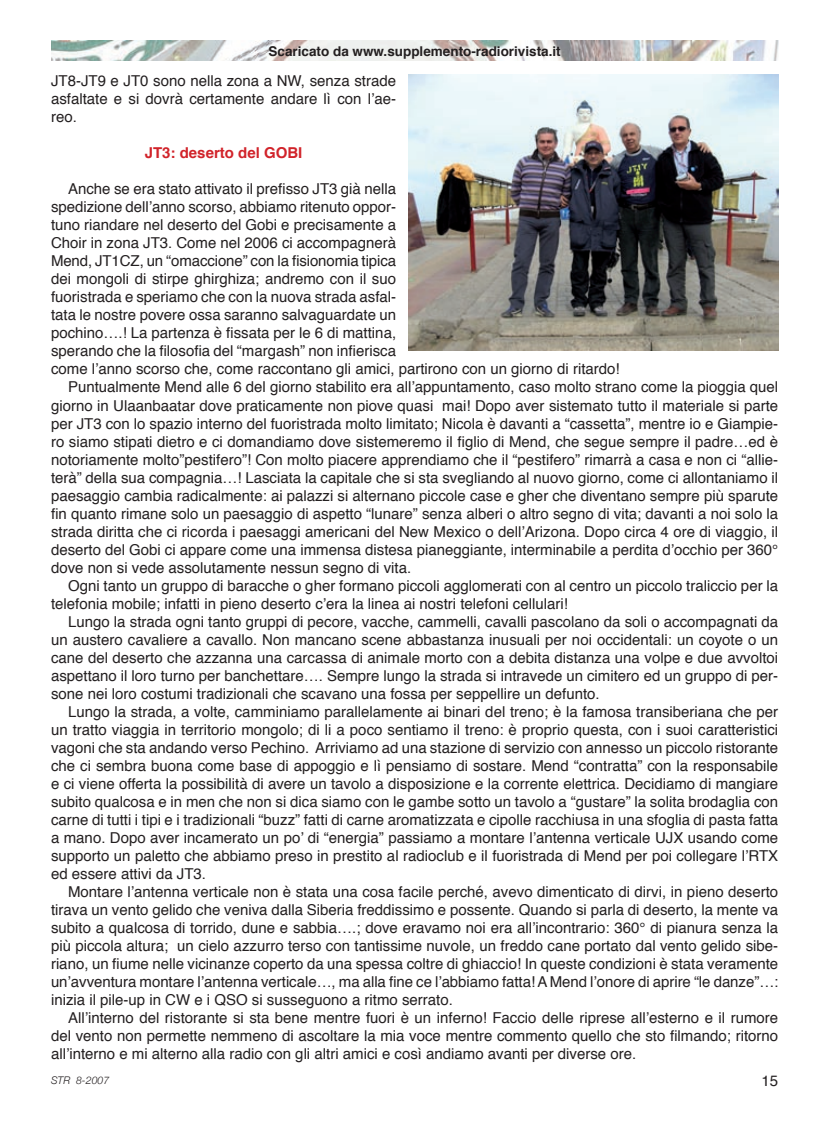
<style>
.page{position:relative;width:828px;height:1125px;background:#fff}
.page>*{position:absolute;margin:0;border:0;box-sizing:border-box;transform-origin:0 0}
.t1{font:15px/18px "Helvetica";color:#231f20;text-align:justify}
.t2{font:700 15px "Helvetica";color:#d1232a}
.t3{font:700 13.5px "Helvetica";color:#231f20}
.t4{font:italic 300 10.5px "Helvetica Neue";color:#231f20}
</style>
<div class="page">
<img style="left:51px;top:41px;width:727px;height:20px">
<img style="left:409px;top:75px;width:369px;height:275px">
<p class="t3" style="left:268px;top:42px;width:294px">Scaricato da www.supplemento-radiorivista.it</p>
<p class="t1" style="left:51px;top:73px;width:347px">JT8-JT9 e JT0 sono nella zona a NW, senza strade asfaltate e si dovrà certamente andare lì con l’ae&shy;reo.</p>
<p class="t2" style="left:145px;top:143px;width:159px">JT3: deserto del GOBI</p>
<p class="t1" style="left:68px;top:181px;width:330px">Anche se era stato attivato il prefisso JT3 già nella</p>
<p class="t1" style="left:51px;top:199px;width:347px">spedizione dell’anno scorso, abbiamo ritenuto oppor-</p>
<p class="t1" style="left:51px;top:217px;width:347px">tuno riandare nel deserto del Gobi e precisamente a</p>
<p class="t1" style="left:51px;top:235px;width:347px">Choir in zona JT3. Come nel 2006 ci accompagnerà</p>
<p class="t1" style="left:51px;top:253px;width:347px">Mend, JT1CZ, un “omaccione” con la fisionomia tipica</p>
<p class="t1" style="left:51px;top:271px;width:347px">dei mongoli di stirpe ghirghiza; andremo con il suo</p>
<p class="t1" style="left:51px;top:289px;width:347px">fuoristrada e speriamo che con la nuova strada asfal-</p>
<p class="t1" style="left:51px;top:307px;width:347px">tata le nostre povere ossa saranno salvaguardate un</p>
<p class="t1" style="left:51px;top:325px;width:347px">pochino….! La partenza è fissata per le 6 di mattina,</p>
<p class="t1" style="left:51px;top:343px;width:347px">sperando che la filosofia del “margash” non infierisca</p>
<p class="t1" style="left:51px;top:361px;width:570px">come l’anno scorso che, come raccontano gli amici, partirono con un giorno di ritardo!</p>
<p class="t1" style="left:68px;top:379px;width:712px">Puntualmente Mend alle 6 del giorno stabilito era all’appuntamento, caso molto strano come la pioggia quel</p>
<p class="t1" style="left:51px;top:397px;width:729px">giorno in Ulaanbaatar dove praticamente non piove quasi mai! Dopo aver sistemato tutto il materiale si parte</p>
<p class="t1" style="left:51px;top:415px;width:729px">per JT3 con lo spazio interno del fuoristrada molto limitato; Nicola è davanti a “cassetta”, mentre io e Giampie-</p>
<p class="t1" style="left:51px;top:433px;width:729px">ro siamo stipati dietro e ci domandiamo dove sistemeremo il figlio di Mend, che segue sempre il padre…ed è</p>
<p class="t1" style="left:51px;top:451px;width:729px">notoriamente molto”pestifero”! Con molto piacere apprendiamo che il “pestifero” rimarrà a casa e non ci “allie-</p>
<p class="t1" style="left:51px;top:469px;width:729px">terà” della sua compagnia…! Lasciata la capitale che si sta svegliando al nuovo giorno, come ci allontaniamo il</p>
<p class="t1" style="left:51px;top:487px;width:729px">paesaggio cambia radicalmente: ai palazzi si alternano piccole case e gher che diventano sempre più sparute</p>
<p class="t1" style="left:51px;top:505px;width:729px">fin quanto rimane solo un paesaggio di aspetto “lunare” senza alberi o altro segno di vita; davanti a noi solo la</p>
<p class="t1" style="left:51px;top:523px;width:729px">strada diritta che ci ricorda i paesaggi americani del New Mexico o dell’Arizona. Dopo circa 4 ore di viaggio, il</p>
<p class="t1" style="left:51px;top:541px;width:729px">deserto del Gobi ci appare come una immensa distesa pianeggiante, interminabile a perdita d’occhio per 360°</p>
<p class="t1" style="left:51px;top:559px;width:362px">dove non si vede assolutamente nessun segno di vita.</p>
<p class="t1" style="left:68px;top:577px;width:712px">Ogni tanto un gruppo di baracche o gher formano piccoli agglomerati con al centro un piccolo traliccio per la</p>
<p class="t1" style="left:51px;top:595px;width:518px">telefonia mobile; infatti in pieno deserto c’era la linea ai nostri telefoni cellulari!</p>
<p class="t1" style="left:68px;top:613px;width:712px">Lungo la strada ogni tanto gruppi di pecore, vacche, cammelli, cavalli pascolano da soli o accompagnati da</p>
<p class="t1" style="left:51px;top:631px;width:729px">un austero cavaliere a cavallo. Non mancano scene abbastanza inusuali per noi occidentali: un coyote o un</p>
<p class="t1" style="left:51px;top:649px;width:729px">cane del deserto che azzanna una carcassa di animale morto con a debita distanza una volpe e due avvoltoi</p>
<p class="t1" style="left:51px;top:667px;width:729px">aspettano il loro turno per banchettare…. Sempre lungo la strada si intravede un cimitero ed un gruppo di per-</p>
<p class="t1" style="left:51px;top:685px;width:550px">sone nei loro costumi tradizionali che scavano una fossa per seppellire un defunto.</p>
<p class="t1" style="left:68px;top:703px;width:711px">Lungo la strada, a volte, camminiamo parallelamente ai binari del treno; è la famosa transiberiana che per</p>
<p class="t1" style="left:51px;top:721px;width:729px">un tratto viaggia in territorio mongolo; di li a poco sentiamo il treno: è proprio questa, con i suoi caratteristici</p>
<p class="t1" style="left:51px;top:739px;width:729px">vagoni che sta andando verso Pechino. Arriviamo ad una stazione di servizio con annesso un piccolo ristorante</p>
<p class="t1" style="left:51px;top:757px;width:729px">che ci sembra buona come base di appoggio e lì pensiamo di sostare. Mend “contratta” con la responsabile</p>
<p class="t1" style="left:51px;top:775px;width:729px">e ci viene offerta la possibilità di avere un tavolo a disposizione e la corrente elettrica. Decidiamo di mangiare</p>
<p class="t1" style="left:51px;top:793px;width:729px">subito qualcosa e in men che non si dica siamo con le gambe sotto un tavolo a “gustare” la solita brodaglia con</p>
<p class="t1" style="left:51px;top:811px;width:729px">carne di tutti i tipi e i tradizionali “buzz” fatti di carne aromatizzata e cipolle racchiusa in una sfoglia di pasta fatta</p>
<p class="t1" style="left:51px;top:829px;width:729px">a mano. Dopo aver incamerato un po’ di “energia” passiamo a montare l’antenna verticale UJX usando come</p>
<p class="t1" style="left:51px;top:847px;width:729px">supporto un paletto che abbiamo preso in prestito al radioclub e il fuoristrada di Mend per poi collegare l’RTX</p>
<p class="t1" style="left:51px;top:865px;width:157px">ed essere attivi da JT3.</p>
<p class="t1" style="left:68px;top:883px;width:712px">Montare l’antenna verticale non è stata una cosa facile perché, avevo dimenticato di dirvi, in pieno deserto</p>
<p class="t1" style="left:51px;top:901px;width:729px">tirava un vento gelido che veniva dalla Siberia freddissimo e possente. Quando si parla di deserto, la mente va</p>
<p class="t1" style="left:51px;top:919px;width:729px">subito a qualcosa di torrido, dune e sabbia….; dove eravamo noi era all’incontrario: 360° di pianura senza la</p>
<p class="t1" style="left:51px;top:937px;width:729px">più piccola altura; un cielo azzurro terso con tantissime nuvole, un freddo cane portato dal vento gelido sibe-</p>
<p class="t1" style="left:51px;top:955px;width:729px">riano, un fiume nelle vicinanze coperto da una spessa coltre di ghiaccio! In queste condizioni è stata veramente</p>
<p class="t1" style="left:51px;top:973px;width:729px">un’avventura montare l’antenna verticale…, ma alla fine ce l’abbiamo fatta! A Mend l’onore di aprire “le danze”…:</p>
<p class="t1" style="left:51px;top:991px;width:403px">inizia il pile-up in CW e i QSO si susseguono a ritmo serrato.</p>
<p class="t1" style="left:68px;top:1009px;width:712px">All’interno del ristorante si sta bene mentre fuori è un inferno! Faccio delle riprese all’esterno e il rumore</p>
<p class="t1" style="left:51px;top:1027px;width:729px">del vento non permette nemmeno di ascoltare la mia voce mentre commento quello che sto filmando; ritorno</p>
<p class="t1" style="left:51px;top:1045px;width:587px">all’interno e mi alterno alla radio con gli altri amici e così andiamo avanti per diverse ore.</p>
<p class="t4" style="left:51px;top:1074px;width:60px">STR 8-2007</p>
<p class="t1" style="left:761px;top:1072px;width:18px">15</p>
</div>
